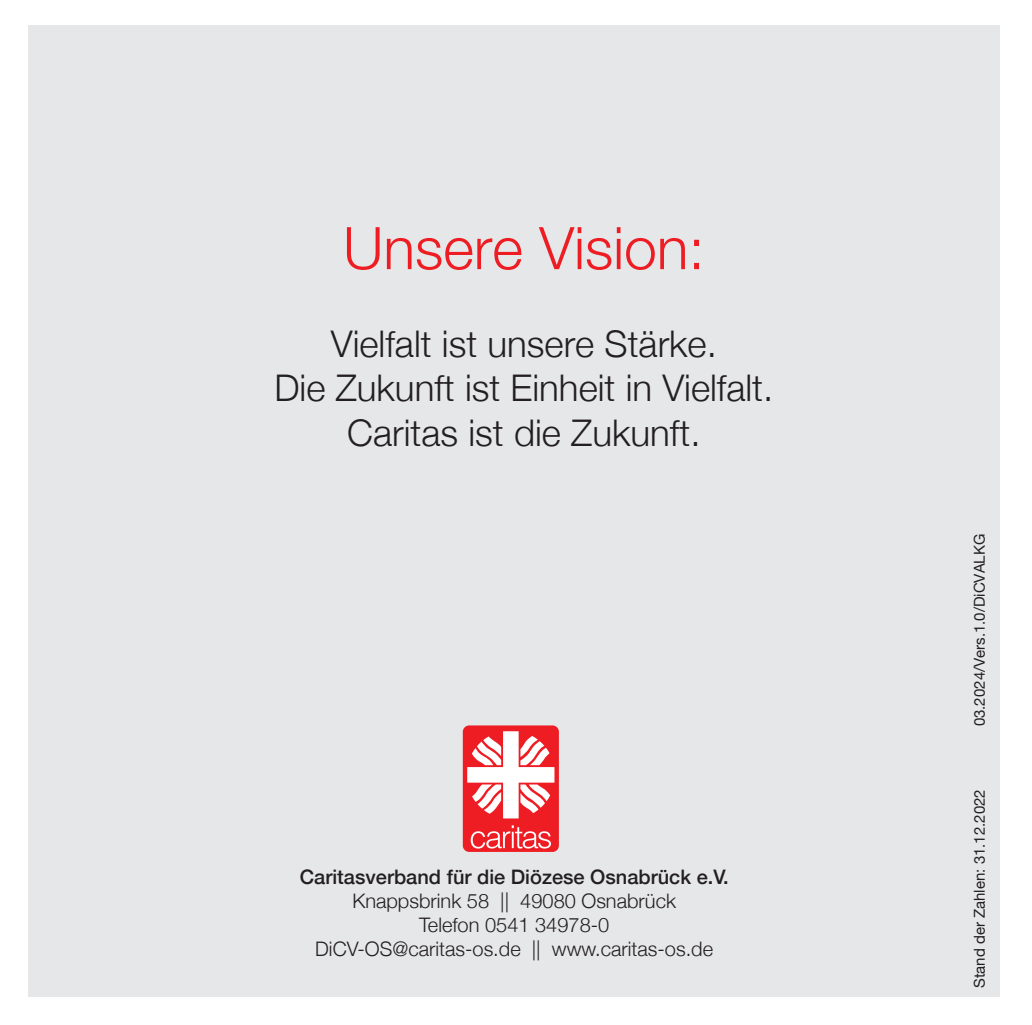
<style>
.page{position:relative;width:1032px;height:1025px;background:#fff}
.page>*{position:absolute;margin:0;border:0;box-sizing:border-box;transform-origin:0 0}
.t1{font:300 58.75px "Helvetica Neue";color:#ee1d23}
.t2{font:300 36.75px/44px "Helvetica Neue";color:#231f20;text-align:center}
.t3{font:300 20px/24px "Helvetica Neue";color:#231f20;text-align:center}
.t4{font:500 20px "Helvetica Neue";color:#231f20}
.t5{font:15px "Helvetica Neue";color:#231f20}
</style>
<div class="page">
<div style="left:28px;top:25px;width:971px;height:971px;background:#e6e7e9"></div>
<div style="left:462px;top:725px;width:96px;height:127px;background:#ee1d23;border-radius:6px"></div>
<svg style="left:470px;top:825px;width:81px;height:23px"></svg>
<svg style="left:467px;top:731px;width:87px;height:87px"></svg>
<h1 class="t1" style="left:343px;top:201px;width:363px">Unsere Vision:</h1>
<h2 class="t2" style="left:274px;top:319px;width:500px">Vielfalt ist unsere Stärke.<br>Die Zukunft ist Einheit in Vielfalt.<br>Caritas ist die Zukunft.</h2>
<p class="t4" style="left:300px;top:861px;width:430px">Caritasverband für die Diözese Osnabrück e.V.</p>
<p class="t3" style="left:315px;top:887px;width:399px">Knappsbrink 58 || 49080 Osnabrück<br>Telefon 0541 34978-0<br>DiCV-OS@caritas-os.de || www.caritas-os.de</p>
<p class="t5" style="left:968px;top:726px;width:194px;rotate:-90deg">03.2024/Vers.1.0/DiCVALKG</p>
<p class="t5" style="left:968px;top:988px;width:200px;rotate:-90deg">Stand der Zahlen: 31.12.2022</p>
</div>
